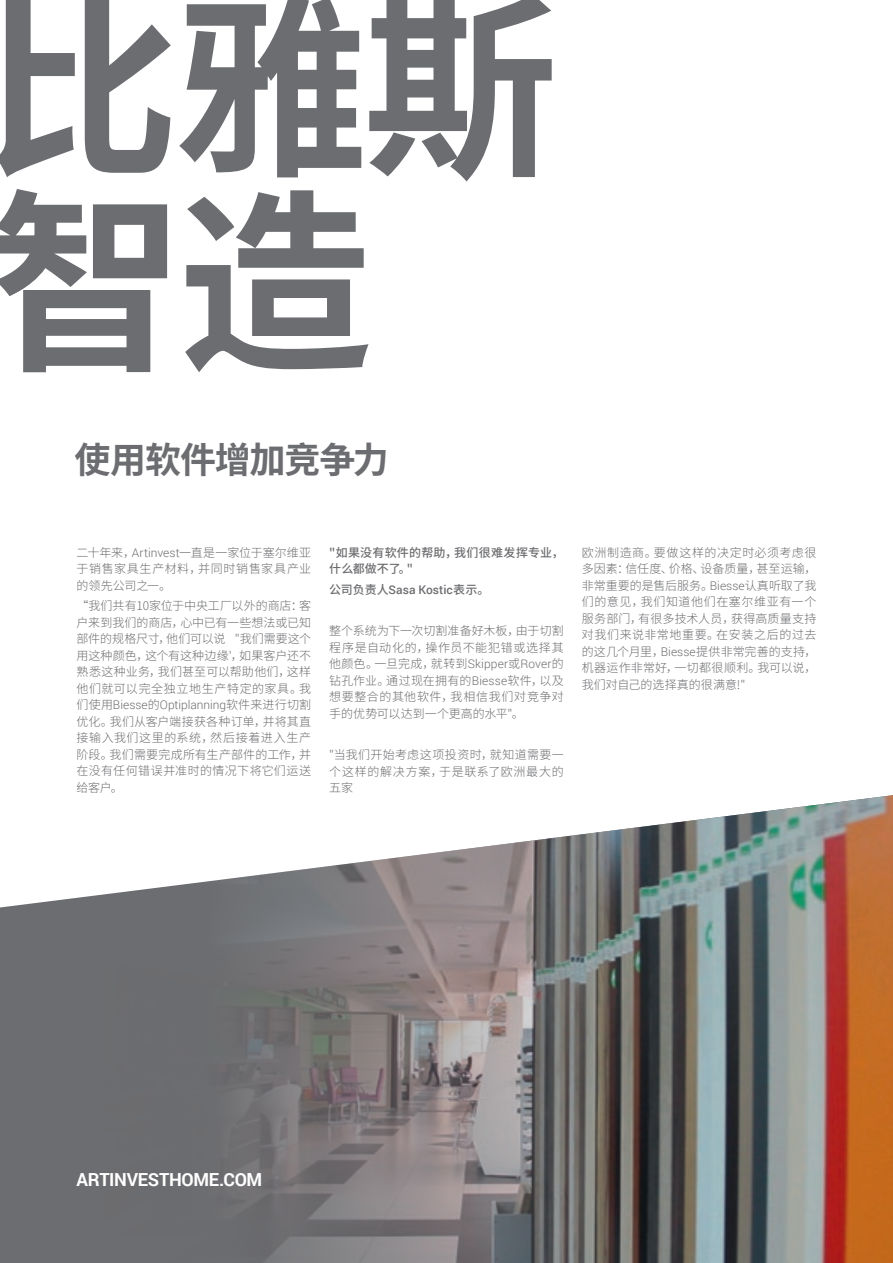
<style>
.page{position:relative;width:893px;height:1263px;background:#fff}
.page>*{position:absolute;margin:0;border:0;box-sizing:border-box;transform-origin:0 0}
.t1{font:700 195px/195px "Noto Sans CJ Ksc";color:#6c6d70}
.t2{font:700 36px "Noto Sans CJ Ksc";letter-spacing:-.03em;color:#6c6d70}
.titolo_1__livello_th{font:700 18px "Roboto";letter-spacing:-.02em;color:#fff}
.t3{font:300 12px/16.5px "Noto Sans CJ Ksc";letter-spacing:.025em;color:#6c6d70;text-align:justify}
.t4{font:500 12px/16.5px "Noto Sans CJ Ksc";letter-spacing:.02em;color:#6c6d70}
.t5{font:500 12px "Roboto";letter-spacing:.005em;color:#6c6d70}
.s1{font-family:"Roboto"}
.s2{font-family:"Noto Sans CJ Ksc"}
</style>
<div class="page">
<div style="left:0;top:894px;width:104px;height:369px;background:#6c6d70"></div>
<img style="left:104px;top:795px;width:789px;height:468px">
<p class="t1" style="left:-15px;top:-4px;width:575px">比雅斯智造</p>
<p class="t2" style="left:74px;top:440px;width:316px">使用软件增加竞争力</p>
<p class="t3" style="left:77px;top:544px;width:236px">二十年来，<span class="s1">Artinvest</span>一直是一家位于塞尔维亚于销售家具生产材料，并同时销售家具产业的领先公司之一。</p>
<p class="t3" style="left:77px;top:598px;width:236px">“我们共有10家位于中央工厂以外的商店：客户来到我们的商店，心中已有一些想法或已知部件的规格尺寸，他们可以说 "我们需要这个用这种颜色，这个有这种边缘'，如果客户还不熟悉这种业务，我们甚至可以帮助他们，这样他们就可以完全独立地生产特定的家具。我们使用<span class="s1">Biesse</span>的<span class="s1">Optiplanning</span>软件来进行切割优化。我们从客户端接获各种订单，并将其直接输入我们这里的系统，然后接着进入生产阶段。我们需要完成所有生产部件的工作，并在没有任何错误并准时的情况下将它们运送给客户。</p>
<p class="t4" style="left:329px;top:544px;width:236px">"如果没有软件的帮助，我们很难发挥专业，什么都做不了。"</p>
<p class="t5" style="left:329px;top:581px;width:162px"><span class="s2">公司负责人</span>Sasa Kostic<span class="s2">表示。</span></p>
<p class="t3" style="left:329px;top:623px;width:236px">整个系统为下一次切割准备好木板，由于切割程序是自动化的，操作员不能犯错或选择其他颜色。一旦完成，就转到<span class="s1">Skipper</span>或<span class="s1">Rover</span>的钻孔作业。通过现在拥有的<span class="s1">Biesse</span>软件，以及想要整合的其他软件，我相信我们对竞争对手的优势可以达到一个更高的水平"。</p>
<p class="t3" style="left:329px;top:747px;width:236px">"当我们开始考虑这项投资时，就知道需要一个这样的解决方案，于是联系了欧洲最大的五家</p>
<p class="t3" style="left:582px;top:544px;width:236px">欧洲制造商。要做这样的决定时必须考虑很多因素：信任度、价格、设备质量，甚至运输，非常重要的是售后服务。<span class="s1">Biesse</span>认真听取了我们的意见，我们知道他们在塞尔维亚有一个服务部门，有很多技术人员，获得高质量支持对我们来说非常地重要。在安装之后的过去的这几个月里，<span class="s1">Biesse</span>提供非常完善的支持，机器运作非常好，一切都很顺利。我可以说，我们对自己的选择真的很满意!"</p>
<p class="titolo_1__livello_th" style="left:77px;top:1167px;width:187px">ARTINVESTHOME.COM</p>
</div>
